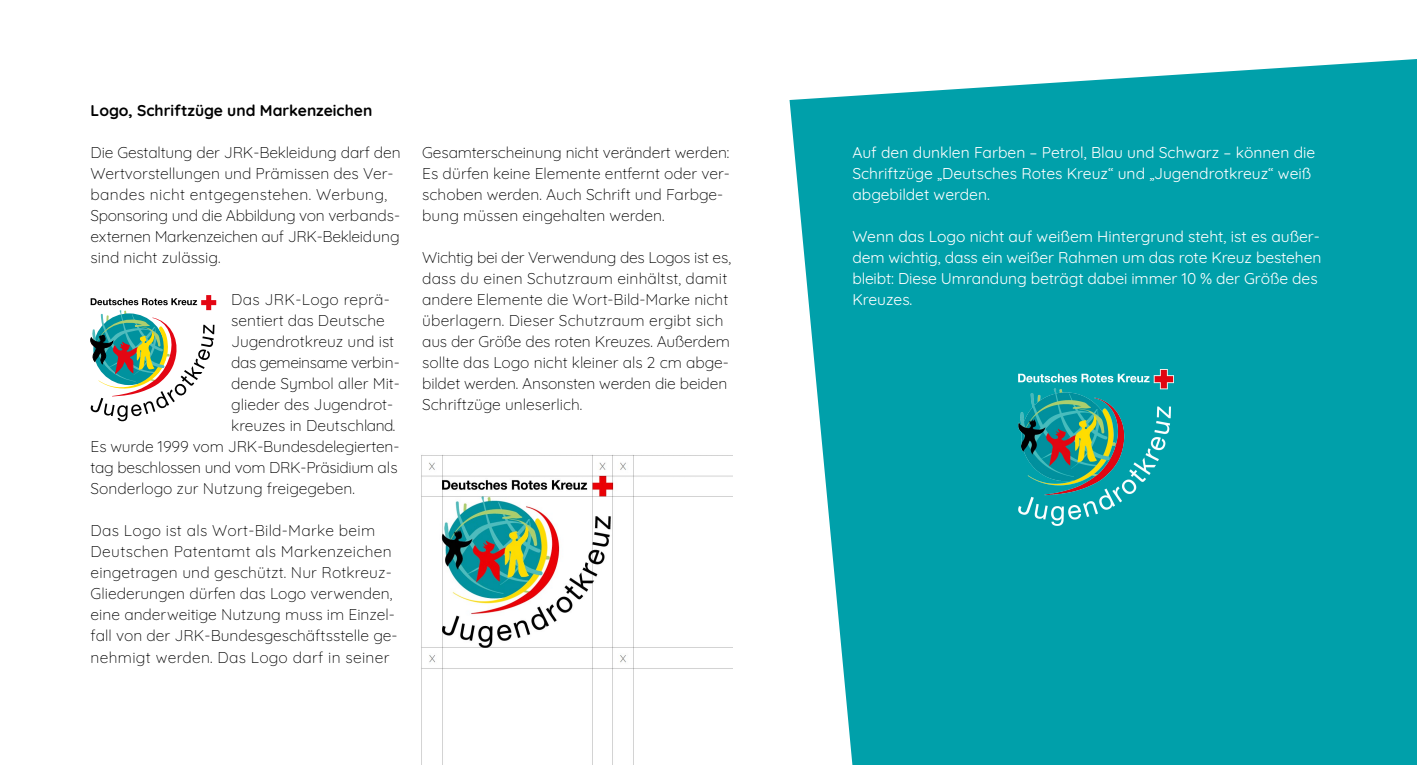
<style>
.page{position:relative;width:1417px;height:765px;background:#fff}
.page>*{position:absolute;margin:0;border:0;box-sizing:border-box;transform-origin:0 0}
.t1{font:300 15.6px/21px "Quicksand";color:#000}
.t2{font:15.6px/21px "Quicksand";color:#fff}
.t3{font:300 15.6px "Quicksand";letter-spacing:-.02em;color:#000}
.t4{font:700 15.6px "Quicksand";color:#000}
.t5{font:300 15.6px "Quicksand";letter-spacing:-.03em;color:#000}
.t6{font:300 15.6px "Quicksand";letter-spacing:.02em;color:#000}
</style>
<div class="page">
<svg style="left:789px;top:59px;width:627px;height:705px;background:#14a7b0"></svg>
<img style="left:421px;top:455px;width:312px;height:309px">
<svg style="left:91px;top:295px;width:125px;height:126px"></svg>
<img style="left:1018px;top:369px;width:155px;height:156px">
<p class="t4" style="left:91px;top:98px;width:283px">Logo, Schriftzüge und Markenzeichen</p>
<p class="t1" style="left:91px;top:140px;width:312px">Die Gestaltung der JRK-Bekleidung darf den Wertvorstellungen und Prämissen des Ver&shy;bandes nicht entgegenstehen. Werbung, Sponsoring und die Abbildung von verbands&shy;externen Markenzeichen auf JRK-Bekleidung sind nicht zulässig.</p>
<p class="t6" style="left:231px;top:287px;width:160px">Das JRK-Logo reprä-</p>
<p class="t1" style="left:231px;top:308px;width:155px">sentiert das Deutsche</p>
<p class="t1" style="left:231px;top:329px;width:164px">Jugendrotkreuz und ist</p>
<p class="t5" style="left:231px;top:350px;width:170px">das gemeinsame verbin-</p>
<p class="t1" style="left:231px;top:371px;width:170px">dende Symbol aller Mit-</p>
<p class="t1" style="left:231px;top:392px;width:163px">glieder des Jugendrot-</p>
<p class="t1" style="left:231px;top:413px;width:165px">kreuzes in Deutschland.</p>
<p class="t1" style="left:91px;top:434px;width:310px">Es wurde 1999 vom JRK-Bundesdelegierten-</p>
<p class="t3" style="left:91px;top:455px;width:308px">tag beschlossen und vom DRK-Präsidium als</p>
<p class="t1" style="left:91px;top:476px;width:266px">Sonderlogo zur Nutzung freigegeben.</p>
<p class="t1" style="left:91px;top:518px;width:308px">Das Logo ist als Wort-Bild-Marke beim Deutschen Patentamt als Markenzeichen eingetragen und geschützt. Nur Rotkreuz-Gliederungen dürfen das Logo verwenden, eine anderweitige Nutzung muss im Einzel&shy;fall von der JRK-Bundesgeschäftsstelle ge&shy;nehmigt werden. Das Logo darf in seiner</p>
<p class="t1" style="left:422px;top:140px;width:309px">Gesamterscheinung nicht verändert werden:<br>Es dürfen keine Elemente entfernt oder ver&shy;schoben werden. Auch Schrift und Farbge&shy;bung müssen eingehalten werden.</p>
<p class="t1" style="left:422px;top:245px;width:310px">Wichtig bei der Verwendung des Logos ist es, dass du einen Schutzraum einhältst, damit andere Elemente die Wort-Bild-Marke nicht überlagern. Dieser Schutzraum ergibt sich aus der Größe des roten Kreuzes. Außerdem sollte das Logo nicht kleiner als 2 cm abge&shy;bildet werden. Ansonsten werden die beiden Schriftzüge unleserlich.</p>
<p class="t2" style="left:852px;top:140px;width:464px">Auf den dunklen Farben – Petrol, Blau und Schwarz – können die<br>Schriftzüge „Deutsches Rotes Kreuz“ und „Jugendrotkreuz“ weiß abgebildet werden.</p>
<p class="t2" style="left:852px;top:224px;width:470px">Wenn das Logo nicht auf weißem Hintergrund steht, ist es außer&shy;dem wichtig, dass ein weißer Rahmen um das rote Kreuz bestehen bleibt: Diese Umrandung beträgt dabei immer 10 % der Größe des Kreuzes.</p>
</div>
